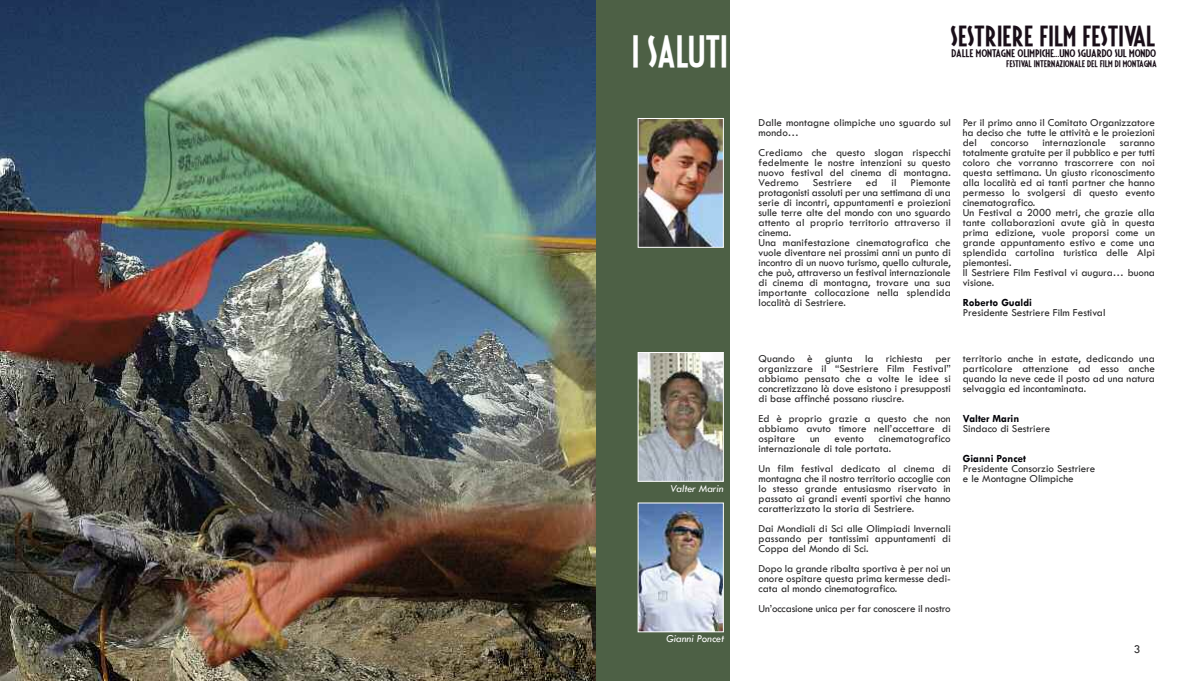
<style>
.page{position:relative;width:1191px;height:681px;background:#fff}
.page>*{position:absolute;margin:0;border:0;box-sizing:border-box;transform-origin:0 0}
.t1{font:35.6px "Fiesta";color:#fff}
.t2{font:22.9px "Fiesta";color:#190e18;scale:1.13 1}
.t3{font:12px "Tw Cen";color:#272627}
.t4{font:11px/10px "Tw Cen";color:#272627;text-align:justify}
.t5{font:700 11px "Tw Cen";color:#000106}
.t6{font:italic 11px "Tw Cen";color:#fff}
.t7{font:8.7px "Fiesta";color:#190e18;scale:1.24 1}
.t8{font:7.6px "Fiesta";color:#190e18;scale:1.19 1}
</style>
<div class="page">
<div style="left:584px;top:0;width:145px;height:680px;background:#4d6045"></div>
<img style="left:639px;top:120px;width:83px;height:126px">
<div style="left:637px;top:118px;width:87px;height:130px;border:1px solid #fff"></div>
<img style="left:0;top:0;width:595px;height:680px">
<img style="left:639px;top:354px;width:83px;height:125px">
<div style="left:637px;top:352px;width:87px;height:129px;border:1px solid #fff"></div>
<img style="left:639px;top:504px;width:83px;height:126px">
<div style="left:637px;top:502px;width:87px;height:130px;border:1px solid #fff"></div>
<h1 class="t1" style="left:631px;top:35px;width:98px">I SALUTI</h1>
<p class="t6" style="left:670px;top:482px;width:55px">Valter Marin</p>
<p class="t6" style="left:666px;top:632px;width:59px">Gianni Poncet</p>
<h2 class="t2" style="left:950px;top:25px;width:182px">SESTRIERE FILM FESTIVAL</h2>
<p class="t7" style="left:951px;top:49px;width:166px">DALLE MONTAGNE OLIMPICHE...UNO SGUARDO SUL MONDO</p>
<p class="t8" style="left:1006px;top:60px;width:128px">FESTIVAL INTERNAZIONALE DEL FILM DI MONTAGNA</p>
<p class="t4" style="left:758px;top:117px;width:194px">Dalle montagne olimpiche uno sguardo sul mondo…</p>
<p class="t4" style="left:758px;top:147px;width:194px">Crediamo che questo slogan rispecchi fedelmente le nostre intenzioni su questo nuovo festival del cinema di montagna.<br>Vedremo</p>
<p class="t4" style="left:812px;top:177px;width:41px">Sestriere</p>
<p class="t4" style="left:866px;top:177px;width:13px">ed</p>
<p class="t4" style="left:891px;top:177px;width:6px">il</p>
<p class="t4" style="left:758px;top:177px;width:194px;text-align:left;text-indent:152px">Piemonte protagonisti assoluti per una settimana di una serie di incontri, appuntamenti e proiezioni sulle terre alte del mondo con uno sguardo attento al proprio territorio attraverso il cinema.<br>Una manifestazione cinematografica che vuole diventare nei prossimi anni un punto di incontro di un nuovo turismo, quello culturale, che può, attraverso un festival internazionale di cinema di montagna, trovare una sua importante collocazione nella splendida località di Sestriere.</p>
<p class="t4" style="left:962px;top:117px;width:194px">Per il primo anno il Comitato Organizzatore ha deciso che tutte le attività e le proiezioni del</p>
<p class="t4" style="left:990px;top:137px;width:39px">concorso</p>
<p class="t4" style="left:1042px;top:137px;width:65px">internazionale</p>
<p class="t4" style="left:962px;top:137px;width:194px;text-align:left;text-indent:157px">saranno totalmente gratuite per il pubblico e per tutti coloro che vorranno trascorrere con noi questa settimana. Un giusto riconoscimento alla località ed ai tanti partner che hanno permesso lo svolgersi di questo evento cinematografico.<br>Un Festival a 2000 metri, che grazie alla tante collaborazioni avute già in questa prima edizione, vuole proporsi come un grande appuntamento estivo e come una splendida cartolina turistica delle Alpi piemontesi.<br>Il Sestriere Film Festival vi augura… buona visione.</p>
<p class="t5" style="left:962px;top:296px;width:71px">Roberto Gualdi</p>
<p class="t4" style="left:962px;top:307px;width:144px">Presidente Sestriere Film Festival</p>
<p class="t4" style="left:758px;top:353px;width:194px">Quando è giunta la richiesta per organizzare il “Sestriere Film Festival” abbiamo pensato che a volte le idee si concretizzano là dove esistono i presupposti di base affinché possano riuscire.</p>
<p class="t4" style="left:758px;top:413px;width:194px">Ed è proprio grazie a questo che non abbiamo avuto timore nell’accettare di ospitare</p>
<p class="t4" style="left:758px;top:433px;width:194px;text-indent:120px">cinematografico internazionale di tale portata.</p>
<p class="t4" style="left:758px;top:463px;width:194px">Un film festival dedicato al cinema di montagna che il nostro territorio accoglie con lo stesso grande entusiasmo riservato in passato ai grandi eventi sportivi che hanno caratterizzato la storia di Sestriere.</p>
<p class="t4" style="left:758px;top:523px;width:194px">Dai Mondiali di Sci alle Olimpiadi Invernali passando per tantissimi appuntamenti di Coppa del Mondo di Sci.</p>
<p class="t4" style="left:758px;top:563px;width:194px">Dopo la grande ribalta sportiva è per noi un onore ospitare questa prima kermesse dedi&shy;cata al mondo cinematografico.</p>
<p class="t4" style="left:758px;top:603px;width:194px">Un’occasione unica per far conoscere il nostro</p>
<p class="t4" style="left:810px;top:433px;width:11px">un</p>
<p class="t4" style="left:834px;top:433px;width:31px">evento</p>
<p class="t4" style="left:962px;top:353px;width:194px">territorio anche in estate, dedicando una particolare attenzione ad esso anche quando la neve cede il posto ad una natura selvaggia ed incontaminata.</p>
<p class="t5" style="left:962px;top:412px;width:58px">Valter Marin</p>
<p class="t4" style="left:962px;top:423px;width:89px">Sindaco di Sestriere</p>
<p class="t5" style="left:962px;top:452px;width:65px">Gianni Poncet</p>
<p class="t4" style="left:962px;top:463px;width:134px">Presidente Consorzio Sestriere e le Montagne Olimpiche</p>
<p class="t3" style="left:1134px;top:642px;width:8px">3</p>
</div>
